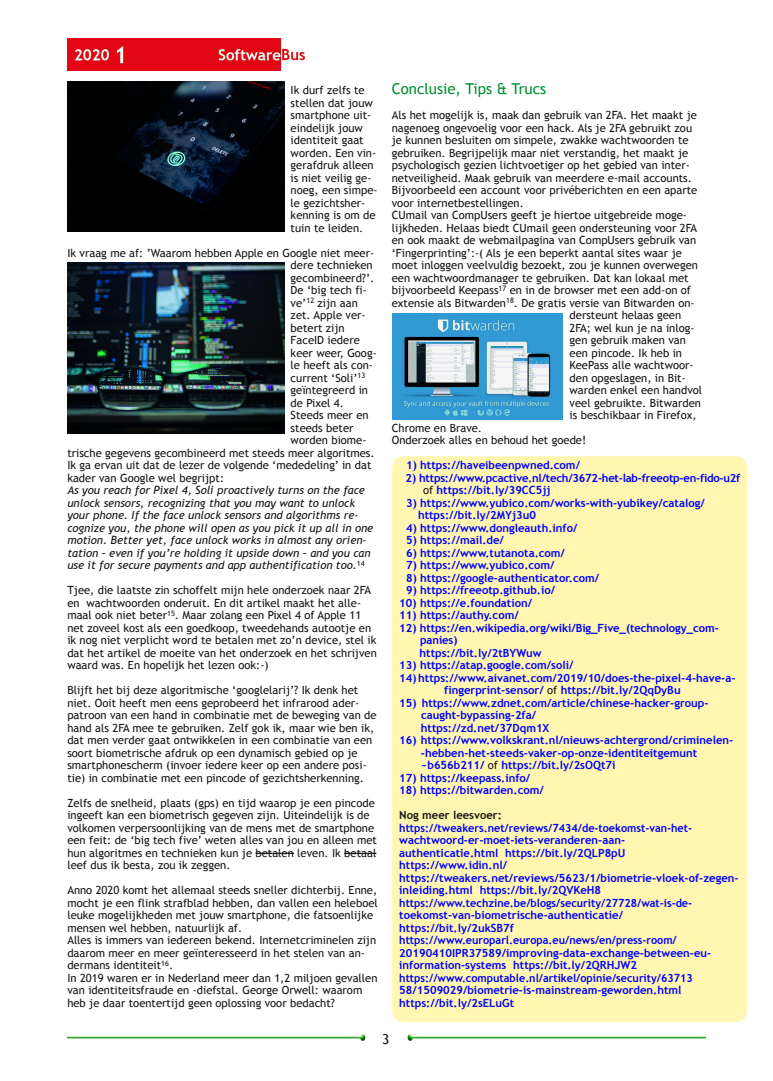
<style>
.page{position:relative;width:773px;height:1081px;background:#fff}
.page>*{position:absolute;margin:0;border:0;box-sizing:border-box;transform-origin:0 0}
.t1{font:15px "Trebuchet MS";color:#008f33}
.t2{font:13.75px "Trebuchet MS";color:#161413}
.t3{font:11.25px/12.5px "Trebuchet MS";color:#161413}
.t4{font:700 11.25px/12.5px "Trebuchet MS";color:#00f}
.t5{font:700 11.25px/12.5px "Trebuchet MS";color:#00f;scale:.96 1}
.t6{font:italic 11.25px/12.5px "Trebuchet MS";color:#161413}
.t7{font:700 11.25px/12.5px "Trebuchet MS";letter-spacing:-.02em;color:#00f}
.t8{font:700 11.25px "Trebuchet MS";color:#161413}
.s1{font-weight:400;color:#161413}
</style>
<div class="page">
<img style="left:67px;top:39px;width:237px;height:32px">
<img style="left:67px;top:1035px;width:299px;height:5px">
<img style="left:407px;top:1035px;width:298px;height:5px">
<svg style="left:255px;top:853px;width:39px;height:1px"></svg>
<svg style="left:344px;top:853px;width:32px;height:1px"></svg>
<img style="left:67px;top:81px;width:217px;height:150px">
<img style="left:67px;top:263px;width:217px;height:170px">
<img style="left:392px;top:313px;width:170px;height:107px">
<div style="left:392px;top:456px;width:354px;height:566px;background:#fff7b1;border-radius:11px"></div>
<p class="t3" style="left:290px;top:84px;width:88px">Ik durf zelfs te stellen dat jouw smartphone uit‐ eindelijk jouw identiteit gaat worden. Een vin‐ gerafdruk alleen is niet veilig ge‐ noeg, een simpe‐ le gezichtsher‐ kenning is om de tuin te leiden.</p>
<p class="t3" style="left:67px;top:246px;width:308px">Ik vraag me af: ’Waarom hebben Apple en Google niet meer‐</p>
<p class="t3" style="left:290px;top:259px;width:84px">dere technieken</p>
<p class="t3" style="left:290px;top:271px;width:85px">gecombineerd?’.</p>
<p class="t3" style="left:290px;top:284px;width:78px">De ‘big tech fi‐</p>
<p class="t3" style="left:290px;top:296px;width:69px">ve’<sup>12</sup> zijn aan</p>
<p class="t3" style="left:290px;top:309px;width:76px">zet. Apple ver‐</p>
<p class="t3" style="left:290px;top:321px;width:56px">betert zijn</p>
<p class="t3" style="left:290px;top:334px;width:71px">FaceID iedere</p>
<p class="t3" style="left:290px;top:346px;width:88px">keer weer, Goog‐</p>
<p class="t3" style="left:290px;top:359px;width:84px">le heeft als con‐</p>
<p class="t3" style="left:290px;top:371px;width:76px">current ‘Soli’<sup>13</sup></p>
<p class="t3" style="left:290px;top:384px;width:79px">geïntegreerd in</p>
<p class="t3" style="left:290px;top:396px;width:55px">de Pixel 4.</p>
<p class="t3" style="left:290px;top:409px;width:80px">Steeds meer en</p>
<p class="t3" style="left:290px;top:421px;width:64px">steeds beter</p>
<p class="t3" style="left:290px;top:434px;width:77px">worden biome‐</p>
<p class="t3" style="left:67px;top:446px;width:309px">trische gegevens gecombineerd met steeds meer algoritmes.</p>
<p class="t3" style="left:67px;top:459px;width:305px">Ik ga ervan uit dat de lezer de volgende ‘mededeling’ in dat</p>
<p class="t3" style="left:67px;top:471px;width:158px">kader van Google wel begrijpt:</p>
<p class="t6" style="left:67px;top:484px;width:307px">As you reach for Pixel 4, Soli proactively turns on the face unlock sensors, recognizing that you may want to unlock your phone. If the face unlock sensors and algorithms re‐ cognize you, the phone will open as you pick it up all in one motion. Better yet, face unlock works in almost any orien‐ tation – even if you’re holding it upside down – and you can use it for secure payments and app authentification too.<sup>14</sup></p>
<p class="t3" style="left:67px;top:584px;width:311px">Tjee, die laatste zin schoffelt mijn hele onderzoek naar 2FA en wachtwoorden onderuit. En dit artikel maakt het alle‐ maal ook niet beter<sup>15</sup>. Maar zolang een Pixel 4 of Apple 11 net zoveel kost als een goedkoop, tweedehands autootje en ik nog niet verplicht word te betalen met zo’n device, stel ik dat het artikel de moeite van het onderzoek en het schrijven waard was. En hopelijk het lezen ook:‐)</p>
<p class="t3" style="left:67px;top:684px;width:311px">Blijft het bij deze algoritmische ‘googlelarij’? Ik denk het niet. Ooit heeft men eens geprobeerd het infrarood ader‐ patroon van een hand in combinatie met de beweging van de hand als 2FA mee te gebruiken. Zelf gok ik, maar wie ben ik, dat men verder gaat ontwikkelen in een combinatie van een soort biometrische afdruk op een dynamisch gebied op je smartphonescherm (invoer iedere keer op een andere posi‐ tie) in combinatie met een pincode of gezichtsherkenning.</p>
<p class="t3" style="left:67px;top:796px;width:311px">Zelfs de snelheid, plaats (gps) en tijd waarop je een pincode ingeeft kan een biometrisch gegeven zijn. Uiteindelijk is de volkomen verpersoonlijking van de mens met de smartphone een feit: de ‘big tech five’ weten alles van jou en alleen met hun algoritmes en technieken kun je betalen leven. Ik betaal leef dus ik besta, zou ik zeggen.</p>
<p class="t3" style="left:67px;top:884px;width:312px">Anno 2020 komt het allemaal steeds sneller dichterbij. Enne, mocht je een flink strafblad hebben, dan vallen een heleboel leuke mogelijkheden met jouw smartphone, die fatsoenlijke mensen wel hebben, natuurlijk af.<br>Alles is immers van iedereen bekend. Internetcriminelen zijn daarom meer en meer geïnteresseerd in het stelen van an‐ dermans identiteit<sup>16</sup>.<br>In 2019 waren er in Nederland meer dan 1,2 miljoen gevallen van identiteitsfraude en ‐diefstal. George Orwell: waarom heb je daar toentertijd geen oplossing voor bedacht?</p>
<h1 class="t1" style="left:392px;top:80px;width:156px">Conclusie, Tips &amp; Trucs</h1>
<p class="t3" style="left:392px;top:109px;width:306px">Als het mogelijk is, maak dan gebruik van 2FA. Het maakt je</p>
<p class="t3" style="left:392px;top:121px;width:302px">nagenoeg ongevoelig voor een hack. Als je 2FA gebruikt zou</p>
<p class="t3" style="left:392px;top:134px;width:298px">je kunnen besluiten om simpele, zwakke wachtwoorden te</p>
<p class="t3" style="left:392px;top:146px;width:298px">gebruiken. Begrijpelijk maar niet verstandig, het maakt je</p>
<p class="t3" style="left:392px;top:159px;width:299px">psychologisch gezien lichtvoetiger op het gebied van inter‐</p>
<p class="t3" style="left:392px;top:171px;width:301px">netveiligheid. Maak gebruik van meerdere e‐mail accounts.</p>
<p class="t3" style="left:392px;top:184px;width:307px">Bijvoorbeeld een account voor privéberichten en een aparte</p>
<p class="t3" style="left:392px;top:196px;width:134px">voor internetbestellingen.</p>
<p class="t3" style="left:392px;top:209px;width:296px">CUmail van CompUsers geeft je hiertoe uitgebreide moge‐</p>
<p class="t3" style="left:392px;top:221px;width:307px">lijkheden. Helaas biedt CUmail geen ondersteuning voor 2FA</p>
<p class="t3" style="left:392px;top:234px;width:306px">en ook maakt de webmailpagina van CompUsers gebruik van</p>
<p class="t3" style="left:392px;top:246px;width:291px">‘Fingerprinting’:‐( Als je een beperkt aantal sites waar je</p>
<p class="t3" style="left:392px;top:259px;width:308px">moet inloggen veelvuldig bezoekt, zou je kunnen overwegen</p>
<p class="t3" style="left:392px;top:271px;width:298px">een wachtwoordmanager te gebruiken. Dat kan lokaal met</p>
<p class="t3" style="left:392px;top:284px;width:301px">bijvoorbeeld Keepass<sup>17</sup> en in de browser met een add‐on of</p>
<p class="t3" style="left:392px;top:296px;width:304px">extensie als Bitwarden<sup>18</sup>. De gratis versie van Bitwarden on‐</p>
<p class="t3" style="left:569px;top:309px;width:113px">dersteunt helaas geen</p>
<p class="t3" style="left:569px;top:321px;width:126px">2FA; wel kun je na inlog‐</p>
<p class="t3" style="left:569px;top:334px;width:118px">gen gebruik maken van</p>
<p class="t3" style="left:569px;top:346px;width:114px">een pincode. Ik heb in</p>
<p class="t3" style="left:569px;top:359px;width:126px">KeePass alle wachtwoor‐</p>
<p class="t3" style="left:569px;top:371px;width:118px">den opgeslagen, in Bit‐</p>
<p class="t3" style="left:569px;top:384px;width:134px">warden enkel een handvol</p>
<p class="t3" style="left:569px;top:396px;width:133px">veel gebruikte. Bitwarden</p>
<p class="t3" style="left:569px;top:409px;width:128px">is beschikbaar in Firefox,</p>
<p class="t3" style="left:392px;top:421px;width:92px">Chrome en Brave.</p>
<p class="t3" style="left:392px;top:434px;width:196px">Onderzoek alles en behoud het goede!</p>
<p class="t4" style="left:406px;top:459px;width:175px">1) https://haveibeenpwned.com/</p>
<p class="t7" style="left:423px;top:471px;width:319px;text-indent:-17px">2) https://www.pcactive.nl/tech/3672‐het‐lab‐freeotp‐en‐fido‐u2f <span class="s1">of</span> https://bit.ly/39CC5jj</p>
<p class="t4" style="left:418px;top:496px;width:288px;text-indent:-12px">3) https://www.yubico.com/works‐with‐yubikey/catalog/ https://bit.ly/2MYj3u0</p>
<p class="t4" style="left:406px;top:521px;width:173px">4) https://www.dongleauth.info/</p>
<p class="t4" style="left:406px;top:534px;width:99px">5) https://mail.de/</p>
<p class="t4" style="left:406px;top:546px;width:160px">6) https://www.tutanota.com/</p>
<p class="t4" style="left:406px;top:559px;width:150px">7) https://www.yubico.com/</p>
<p class="t4" style="left:406px;top:571px;width:195px">8) https://google‐authenticator.com/</p>
<p class="t4" style="left:406px;top:584px;width:150px">9) https://freeotp.github.io/</p>
<p class="t4" style="left:399px;top:596px;width:134px">10) https://e.foundation/</p>
<p class="t4" style="left:399px;top:609px;width:121px">11) https://authy.com/</p>
<p class="t4" style="left:419px;top:621px;width:300px;text-indent:-20px">12) https://en.wikipedia.org/wiki/Big_Five_(technology_com‐ panies)<br>https://bit.ly/2tBYWuw</p>
<p class="t4" style="left:399px;top:659px;width:176px">13) https://atap.google.com/soli/</p>
<p class="t4" style="left:399px;top:671px;width:337px">14)https://www.aivanet.com/2019/10/does‐the‐pixel‐4‐have‐a‐</p>
<p class="t4" style="left:444px;top:684px;width:238px">fingerprint‐sensor/ <span class="s1">of</span> https://bit.ly/2QqDyBu</p>
<p class="t4" style="left:421px;top:696px;width:289px;text-indent:-22px">15) https://www.zdnet.com/article/chinese‐hacker‐group‐ caught‐bypassing‐2fa/<br>https://zd.net/37Dqm1X</p>
<p class="t4" style="left:421px;top:734px;width:314px;text-indent:-22px">16) https://www.volkskrant.nl/nieuws‐achtergrond/criminelen‐ ‐hebben‐het‐steeds‐vaker‐op‐onze‐identiteitgemunt ~b656b211/ <span class="s1">of</span> https://bit.ly/2sOQt7i</p>
<p class="t4" style="left:399px;top:771px;width:132px">17) https://keepass.info/</p>
<p class="t4" style="left:399px;top:784px;width:146px">18) https://bitwarden.com/</p>
<p class="t8" style="left:399px;top:809px;width:104px">Nog meer leesvoer:</p>
<p class="t5" style="left:399px;top:821px;width:355px">https://tweakers.net/reviews/7434/de‐toekomst‐van‐het‐ wachtwoord‐er‐moet‐iets‐veranderen‐aan‐<br>authenticatie.html https://bit.ly/2QLP8pU<br>https://www.idin.nl/ https://tweakers.net/reviews/5623/1/biometrie‐vloek‐of‐zegen‐ inleiding.html https://bit.ly/2QVKeH8 https://www.techzine.be/blogs/security/27728/wat‐is‐de‐ toekomst‐van‐biometrische‐authenticatie/ https://bit.ly/2ukSB7f https://www.europarl.europa.eu/news/en/press‐room/ 20190410IPR37589/improving‐data‐exchange‐between‐eu‐ information‐systems https://bit.ly/2QRHJW2 https://www.computable.nl/artikel/opinie/security/63713<br>58/1509029/biometrie‐is‐mainstream‐geworden.html https://bit.ly/2sELuGt</p>
<p class="t2" style="left:382px;top:1031px;width:9px">3</p>
</div>
